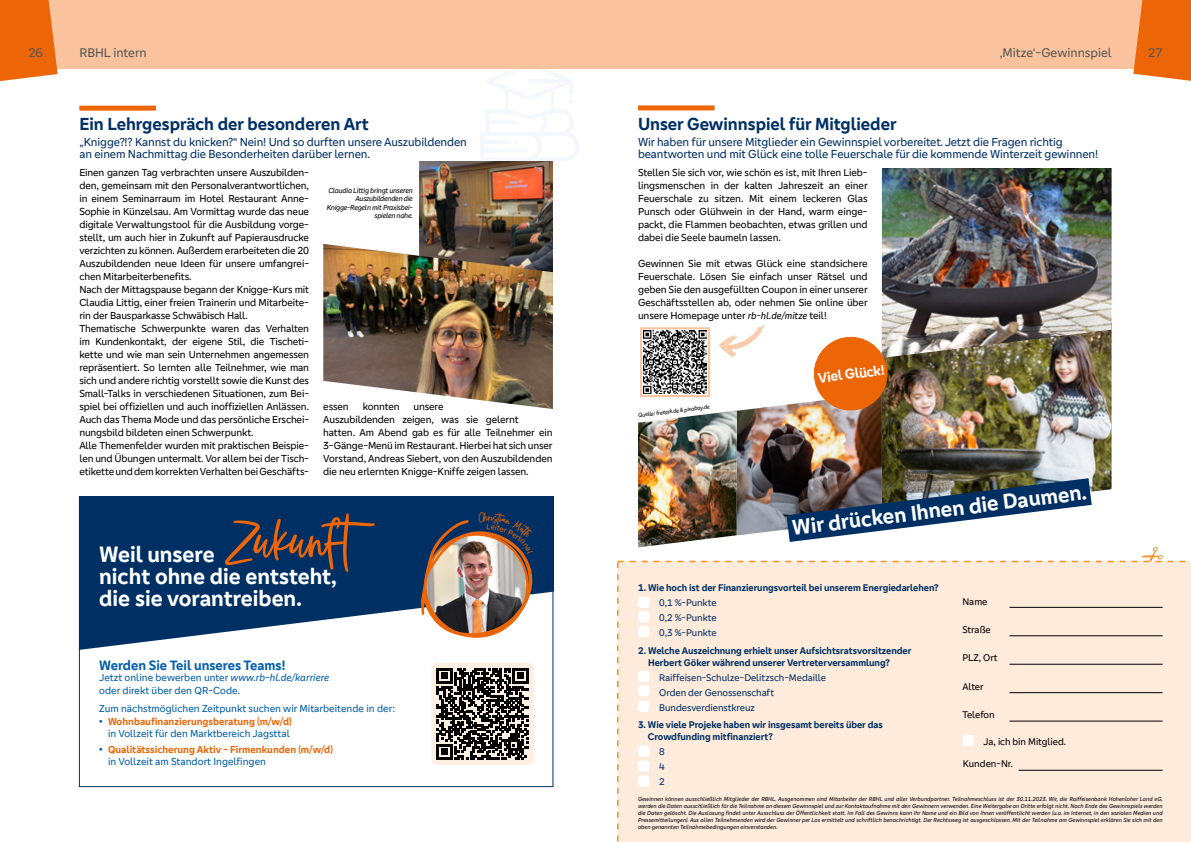
<style>
.page{position:relative;width:1191px;height:842px;background:#fff}
.page>*{position:absolute;margin:0;border:0;box-sizing:border-box;transform-origin:0 0}
.t1{font:71.7px "Sugar Melon";color:#ec6608}
.t2{font:700 23px/22px "Genos GFG";color:#fff}
.t3{font:700 22.1px "Genos GFG";color:#fff}
.t4{font:700 18px "Genos GFG";color:#003063}
.t5{font:700 14.4px "Genos GFG";color:#fff}
.t6{font:700 14px "Genos GFG";color:#005da9}
.t7{font:13px "Genos GFG";color:#575756}
.t8{font:12px/12px "Genos GFG";letter-spacing:-.01em;color:#003063}
.t9{font:10.5px/13px "Genos GFG";letter-spacing:-.015em;color:#000}
.t10{font:10.5px/12.6px "Genos GFG";color:#005da9}
.t11{font:700 10.5px/12.6px "Genos GFG";color:#ec6608}
.t12{font:700 10px/12px "Genos GFG";letter-spacing:-.005em;color:#003063}
.t13{font:10px/15px "Genos GFG";letter-spacing:-.005em;color:#003063;text-align:justify}
.t14{font:10px "Genos GFG";letter-spacing:-.005em;color:#000}
.t15{font:italic 7.5px/8.5px "Genos GFG";letter-spacing:-.03em;color:#000;text-align:right}
.t16{font:italic 6px/7px "Genos GFG";color:#000;text-align:justify}
.s1{font-style:italic}
.s2{font-family:"Frutiger VR"}
.s3{font-weight:700;color:#ec6608}
.s4{font-family:"Frutiger VR";font-weight:400;color:#005da9}
.s5{font-weight:400;color:#005da9}
.s6{font-style:italic;font-size:10px}
</style>
<div class="page">
<svg style="left:640px;top:327px;width:70px;height:70px"></svg>
<img style="left:419px;top:161px;width:134px;height:83px">
<img style="left:323px;top:244px;width:230px;height:165px">
<svg style="left:480px;top:68px;width:100px;height:93px"></svg>
<img style="left:882px;top:358px;width:229px;height:120px">
<img style="left:736px;top:393px;width:146px;height:85px">
<img style="left:638px;top:410px;width:98px;height:68px">
<img style="left:882px;top:168px;width:229px;height:190px">
<img style="left:643px;top:330px;width:63px;height:64px">
<div style="left:0;top:0;width:1191px;height:68px;background:#fac39d"></div>
<svg style="left:1133px;top:0;width:58px;height:81px;background:#ed741e"></svg>
<svg style="left:0;top:0;width:58px;height:81px;background:#ed731e"></svg>
<div style="left:79px;top:496px;width:474px;height:200px;background:#003063"></div>
<svg style="left:617px;top:478px;width:574px;height:364px;background:#e9dbd0"></svg>
<svg style="left:719px;top:325px;width:46px;height:33px"></svg>
<div style="left:814px;top:337px;width:73px;height:73px;background:#ec6608;border-radius:50%"></div>
<div style="left:814px;top:337px;width:73px;height:73px;border:1px solid #ec6608;border-radius:50%"></div>
<div style="left:79px;top:106px;width:77px;height:5px;background:#ec6608"></div>
<svg style="left:78px;top:591px;width:476px;height:197px;fill:#fff"></svg>
<div style="left:431px;top:663px;width:103px;height:102px;background:#feefe3;border-radius:5px"></div>
<svg style="left:437px;top:668px;width:91px;height:92px"></svg>
<div style="left:79px;top:496px;width:474px;height:291px;border:1px solid #003063"></div>
<div style="left:638px;top:105px;width:76px;height:5px;background:#ec6608"></div>
<div style="left:638px;top:597px;width:11px;height:11px;background:#fff;border-radius:3px"></div>
<div style="left:638px;top:611px;width:11px;height:11px;background:#fff;border-radius:3px"></div>
<div style="left:638px;top:626px;width:11px;height:11px;background:#fff;border-radius:3px"></div>
<div style="left:638px;top:671px;width:11px;height:11px;background:#fff;border-radius:3px"></div>
<div style="left:638px;top:685px;width:11px;height:11px;background:#fff;border-radius:3px"></div>
<div style="left:638px;top:701px;width:11px;height:11px;background:#fff;border-radius:3px"></div>
<div style="left:638px;top:745px;width:11px;height:12px;background:#fff;border-radius:3px"></div>
<div style="left:638px;top:760px;width:11px;height:12px;background:#fff;border-radius:3px"></div>
<div style="left:638px;top:775px;width:11px;height:12px;background:#fff;border-radius:3px"></div>
<hr style="left:1009px;top:607px;width:153px;height:1px;background:#000">
<hr style="left:1009px;top:635px;width:153px;height:1px;background:#000">
<hr style="left:1009px;top:664px;width:153px;height:1px;background:#000">
<hr style="left:1009px;top:692px;width:153px;height:1px;background:#000">
<hr style="left:1009px;top:721px;width:153px;height:1px;background:#000">
<div style="left:962px;top:735px;width:11px;height:11px;background:#fff;border-radius:3px"></div>
<hr style="left:1018px;top:770px;width:144px;height:1px;background:#000">
<img style="left:421px;top:520px;width:114px;height:120px">
<p class="t7" style="left:28px;top:45px;width:16px">26</p>
<p class="t7" style="left:79px;top:45px;width:69px">RBHL intern</p>
<p class="t7" style="left:999px;top:45px;width:114px">‚Mitze‘-Gewinnspiel</p>
<p class="t7" style="left:1148px;top:45px;width:16px">27</p>
<h3 class="t4" style="left:79px;top:113px;width:291px">Ein Lehrgespräch der besonderen Art</h3>
<p class="t9" style="left:79px;top:166px;width:231px">Einen ganzen Tag verbrachten unsere Auszubilden&shy;den, gemeinsam mit den Personalverantwortlichen, in einem Seminarraum im Hotel Restaurant Anne-Sophie in Künzelsau. Am Vormittag wurde das neue digitale Verwaltungstool für die Ausbildung vorge&shy;stellt, um auch hier in Zukunft auf Papierausdrucke verzichten zu können. Außerdem erarbeiteten die 20<br>Auszubildenden neue Ideen für unsere umfangrei&shy;chen Mitarbeiterbenefits.<br>Nach der Mittagspause begann der Knigge-Kurs mit Claudia Littig, einer freien Trainerin und Mitarbeite&shy;rin der Bausparkasse Schwäbisch Hall.<br>Thematische Schwerpunkte waren das Verhalten im Kundenkontakt, der eigene Stil, die Tischeti&shy;kette und wie man sein Unternehmen angemessen repräsentiert. So lernten alle Teilnehmer, wie man sich und andere richtig vorstellt sowie die Kunst des Small-Talks in verschiedenen Situationen, zum Bei&shy;spiel bei offiziellen und auch inoffiziellen Anlässen.<br>Auch das Thema Mode und das persönliche Erschei&shy;nungsbild bildeten einen Schwerpunkt.<br>Alle Themenfelder wurden mit praktischen Beispie&shy;len und Übungen untermalt. Vor allem bei der Tisch&shy;etikette und dem korrekten Verhalten bei Geschäfts-</p>
<p class="t8" style="left:79px;top:136px;width:389px">„Knigge?!? Kannst du knicken?“ Nein! Und so durften unsere Auszubildenden an einem Nachmittag die Besonderheiten darüber lernen.</p>
<p class="t15" style="left:327px;top:186px;width:88px">Claudia Littig bringt unseren<br>Auszubildenden die<br>Knigge-Regeln mit Praxisbei&shy;spielen nahe.</p>
<p class="t9" style="left:323px;top:399px;width:27px">essen</p>
<p class="t9" style="left:363px;top:399px;width:38px">konnten</p>
<p class="t9" style="left:323px;top:399px;width:231px;text-indent:90px">unsere<br>Auszubildenden zeigen, was sie gelernt hatten. Am Abend gab es für alle Teilnehmer ein 3-Gänge-Menü im Restaurant. Hierbei hat sich unser Vorstand, Andreas Siebert, von den Auszubildenden die neu erlernten Knigge-Kniffe zeigen lassen.</p>
<h1 class="t1" style="left:225px;top:510px;width:174px">Zukunft</h1>
<h2 class="t2" style="left:99px;top:543px;width:239px">Weil unsere<br>nicht ohne die entsteht, die sie vorantreiben.</h2>
<h3 class="t6" style="left:99px;top:657px;width:188px">Werden Sie Teil unseres Teams!</h3>
<p class="t10" style="left:99px;top:671px;width:231px">Jetzt online bewerben unter <span class="s1">www.rb-hl.de/karriere </span>oder direkt über den QR-Code.</p>
<p class="t10" style="left:99px;top:702px;width:297px">Zum nächstmöglichen Zeitpunkt suchen wir Mitarbeitende in der:</p>
<p class="t10" style="left:99px;top:715px;width:194px;text-align:right"><span class="s2">•</span> <span class="s3">Wohnbaufinanzierungsberatung (m/w/d) </span>in Vollzeit für den Marktbereich Jagsttal</p>
<p class="t11" style="left:108px;top:743px;width:226px;text-indent:-9px"><span class="s4">•</span> Qualitätssicherung Aktiv - Firmenkunden (m/w/d) <span class="s5">in Vollzeit am Standort Ingelfingen</span></p>
<h3 class="t4" style="left:638px;top:114px;width:260px">Unser Gewinnspiel für Mitglieder</h3>
<p class="t9" style="left:638px;top:166px;width:231px;text-align:justify">Stellen Sie sich vor, wie schön es ist, mit Ihren Lieb&shy;lingsmenschen in der kalten Jahreszeit an einer Feuerschale zu sitzen. Mit einem leckeren Glas Punsch oder Glühwein in der Hand, warm einge&shy;packt, die Flammen beobachten, etwas grillen und dabei die Seele baumeln lassen.</p>
<p class="t9" style="left:638px;top:257px;width:231px;text-align:justify">Gewinnen Sie mit etwas Glück eine standsichere Feuerschale. Lösen Sie einfach unser Rätsel und geben Sie den ausgefüllten Coupon in einer unserer Geschäftsstellen ab, oder nehmen Sie online über unsere Homepage unter <span class="s6">rb-hl.de/mitze</span> teil!</p>
<p class="t8" style="left:638px;top:136px;width:462px">Wir haben für unsere Mitglieder ein Gewinnspiel vorbereitet. Jetzt die Fragen richtig beantworten und mit Glück eine tolle Feuerschale für die kommende Winterzeit gewinnen!</p>
<p class="t16" style="left:638px;top:412px;width:73px;rotate:-7deg">Quelle: freepik.de &amp; pixabay.de</p>
<h3 class="t5" style="left:817px;top:369px;width:68px;rotate:-7deg">Viel Glück!</h3>
<h3 class="t3" style="left:790px;top:515px;width:298px;rotate:-7deg">Wir drücken Ihnen die Daumen.</h3>
<p class="t12" style="left:638px;top:582px;width:302px">1. Wie hoch ist der Finanzierungsvorteil bei unserem Energiedarlehen?</p>
<p class="t13" style="left:659px;top:595px;width:59px">0,1 %-Punkte 0,2 %-Punkte 0,3 %-Punkte</p>
<p class="t12" style="left:648px;top:644px;width:265px;text-indent:-10px">2. Welche Auszeichnung erhielt unser Aufsichtsratsvorsitzender<br>Herbert Göker während unserer Vertreterversammlung?</p>
<p class="t13" style="left:659px;top:670px;width:168px;text-align:left">Raiffeisen-Schulze-Delitzsch-Medaille<br>Orden der Genossenschaft<br>Bundesverdienstkreuz</p>
<p class="t12" style="left:648px;top:719px;width:237px;text-indent:-10px">3. Wie viele Projeke haben wir insgesamt bereits über das<br>Crowdfunding mitfinanziert?</p>
<p class="t13" style="left:659px;top:744px;width:7px">8<br>4<br>2</p>
<p class="t14" style="left:962px;top:595px;width:27px">Name</p>
<p class="t14" style="left:962px;top:624px;width:30px">Straße</p>
<p class="t14" style="left:962px;top:652px;width:37px">PLZ, Ort</p>
<p class="t14" style="left:962px;top:681px;width:23px">Alter</p>
<p class="t14" style="left:962px;top:709px;width:34px">Telefon</p>
<p class="t14" style="left:983px;top:735px;width:84px">Ja, ich bin Mitglied.</p>
<p class="t14" style="left:963px;top:758px;width:52px">Kunden-Nr.</p>
<p class="t16" style="left:638px;top:796px;width:526px">Gewinnen können ausschließlich Mitglieder der RBHL. Ausgenommen sind Mitarbeiter der RBHL und aller Verbundpartner. Teilnahmeschluss ist der 30.11.2023. Wir, die Raiffeisenbank Hohenloher Land eG, werden die Daten ausschließlich für die Teilnahme an diesem Gewinnspiel und zur Kontaktaufnahme mit den Gewinnern verwenden. Eine Weitergabe an Dritte erfolgt nicht. Nach Ende des Gewinnspiels werden die Daten gelöscht. Die Auslosung findet unter Ausschluss der Öffentlichkeit statt. Im Fall des Gewinns kann Ihr Name und ein Bild von Ihnen veröffentlicht werden (u.a. im Internet, in den sozialen Medien und Pressemitteilungen). Aus allen Teilnehmenden wird der Gewinner per Los ermittelt und schriftlich benachrichtigt. Der Rechtsweg ist ausgeschlossen. Mit der Teilnahme am Gewinnspiel erklären Sie sich mit den oben genannten Teilnahmebedingungen einverstanden.</p>
</div>
